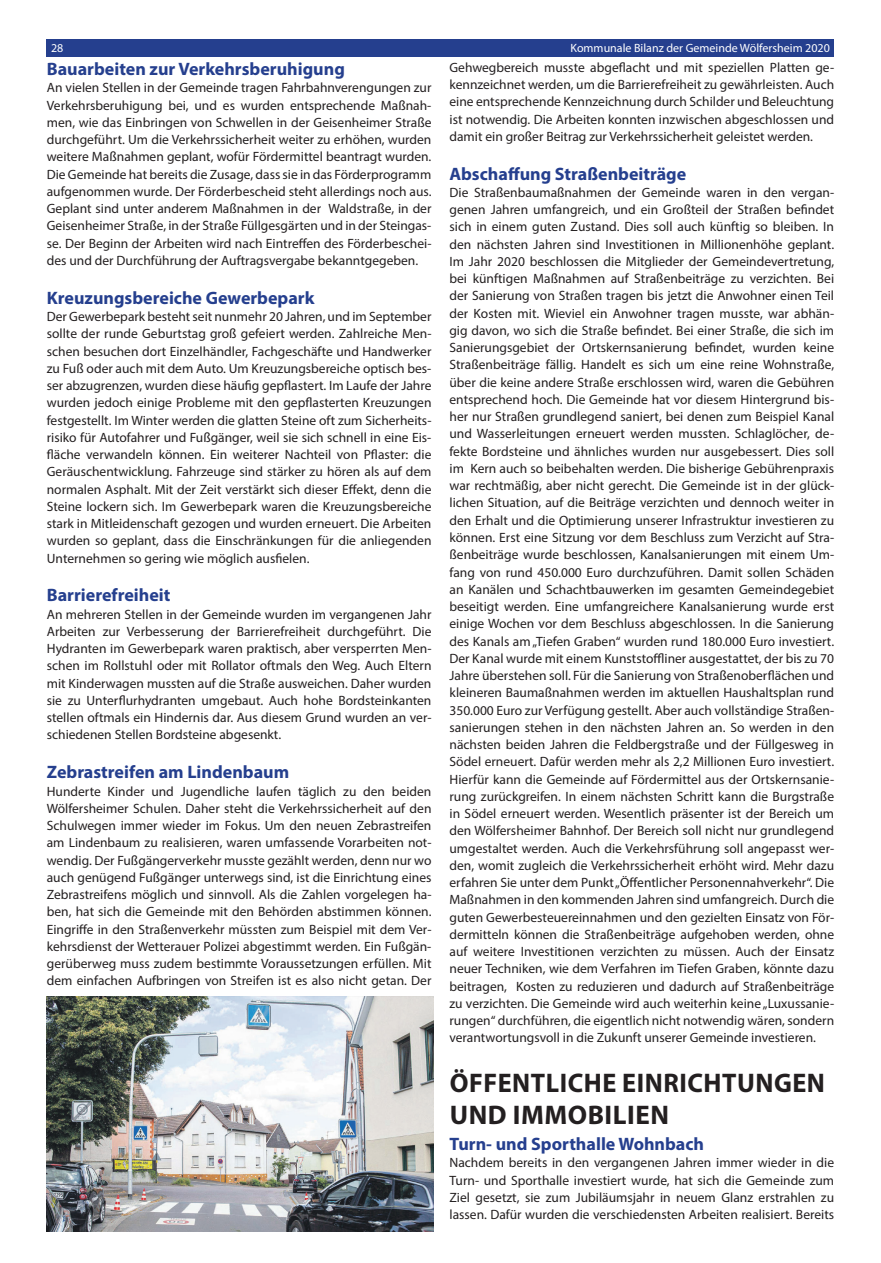
<style>
.page{position:relative;width:881px;height:1263px;background:#fff}
.page>*{position:absolute;margin:0;border:0;box-sizing:border-box;transform-origin:0 0}
.t1{font:700 27px/32.4px "Myriad Pro";letter-spacing:.02em;color:#231f20}
.t2{font:700 18px "Myriad Pro";color:#253f8e}
.t3{font:13.5px/17.2px "Myriad Pro";color:#231f20;text-align:justify}
.t4{font:12px "Myriad Pro";color:#fff}
</style>
<div class="page">
<div style="left:47px;top:39px;width:786px;height:17px;background:#253f8e"></div>
<img style="left:47px;top:996px;width:386px;height:235px">
<p class="t4" style="left:51px;top:41px;width:14px">28</p>
<p class="t4" style="left:570px;top:41px;width:261px">Kommunale Bilanz der Gemeinde Wölfersheim 2020</p>
<h2 class="t2" style="left:47px;top:57px;width:299px">Bauarbeiten zur Verkehrsberuhigung</h2>
<p class="t3" style="left:47px;top:79px;width:386px">An vielen Stellen in der Gemeinde tragen Fahrbahnverengungen zur Verkehrsberuhigung bei, und es wurden entsprechende Maßnah&shy;men, wie das Einbringen von Schwellen in der Geisenheimer Straße durchgeführt. Um die Verkehrssicherheit weiter zu erhöhen, wurden weitere Maßnahmen geplant, wofür Fördermittel beantragt wurden.<br>Die Gemeinde hat bereits die Zusage, dass sie in das Förderprogramm aufgenommen wurde. Der Förderbescheid steht allerdings noch aus.<br>Geplant sind unter anderem Maßnahmen in der Waldstraße, in der Geisenheimer Straße, in der Straße Füllgesgärten und in der Steingas&shy;se. Der Beginn der Arbeiten wird nach Eintreffen des Förderbeschei&shy;des und der Durchführung der Auftragsvergabe bekanntgegeben.</p>
<h2 class="t2" style="left:47px;top:286px;width:269px">Kreuzungsbereiche Gewerbepark</h2>
<p class="t3" style="left:47px;top:308px;width:386px">Der Gewerbepark besteht seit nunmehr 20 Jahren, und im September sollte der runde Geburtstag groß gefeiert werden. Zahlreiche Men&shy;schen besuchen dort Einzelhändler, Fachgeschäfte und Handwerker zu Fuß oder auch mit dem Auto. Um Kreuzungsbereiche optisch bes&shy;ser abzugrenzen, wurden diese häufig gepflastert. Im Laufe der Jahre wurden jedoch einige Probleme mit den gepflasterten Kreuzungen festgestellt. Im Winter werden die glatten Steine oft zum Sicherheits&shy;risiko für Autofahrer und Fußgänger, weil sie sich schnell in eine Eis&shy;fläche verwandeln können. Ein weiterer Nachteil von Pflaster: die Geräuschentwicklung. Fahrzeuge sind stärker zu hören als auf dem normalen Asphalt. Mit der Zeit verstärkt sich dieser Effekt, denn die Steine lockern sich. Im Gewerbepark waren die Kreuzungsbereiche stark in Mitleidenschaft gezogen und wurden erneuert. Die Arbeiten wurden so geplant, dass die Einschränkungen für die anliegenden Unternehmen so gering wie möglich ausfielen.</p>
<h2 class="t2" style="left:47px;top:584px;width:125px">Barrierefreiheit</h2>
<p class="t3" style="left:47px;top:605px;width:386px">An mehreren Stellen in der Gemeinde wurden im vergangenen Jahr Arbeiten zur Verbesserung der Barrierefreiheit durchgeführt. Die Hydranten im Gewerbepark waren praktisch, aber versperrten Men&shy;schen im Rollstuhl oder mit Rollator oftmals den Weg. Auch Eltern mit Kinderwagen mussten auf die Straße ausweichen. Daher wurden sie zu Unterflurhydranten umgebaut. Auch hohe Bordsteinkanten stellen oftmals ein Hindernis dar. Aus diesem Grund wurden an ver&shy;schiedenen Stellen Bordsteine abgesenkt.</p>
<h2 class="t2" style="left:47px;top:760px;width:244px">Zebrastreifen am Lindenbaum</h2>
<p class="t3" style="left:47px;top:782px;width:386px">Hunderte Kinder und Jugendliche laufen täglich zu den beiden Wölfersheimer Schulen. Daher steht die Verkehrssicherheit auf den Schulwegen immer wieder im Fokus. Um den neuen Zebrastreifen am Lindenbaum zu realisieren, waren umfassende Vorarbeiten not&shy;wendig. Der Fußgängerverkehr musste gezählt werden, denn nur wo auch genügend Fußgänger unterwegs sind, ist die Einrichtung eines Zebrastreifens möglich und sinnvoll. Als die Zahlen vorgelegen ha&shy;ben, hat sich die Gemeinde mit den Behörden abstimmen können.<br>Eingriffe in den Straßenverkehr müssten zum Beispiel mit dem Ver&shy;kehrsdienst der Wetterauer Polizei abgestimmt werden. Ein Fußgän&shy;gerüberweg muss zudem bestimmte Voraussetzungen erfüllen. Mit dem einfachen Aufbringen von Streifen ist es also nicht getan. Der</p>
<p class="t3" style="left:449px;top:58px;width:386px">Gehwegbereich musste abgeflacht und mit speziellen Platten ge&shy;kennzeichnet werden, um die Barrierefreiheit zu gewährleisten. Auch eine entsprechende Kennzeichnung durch Schilder und Beleuchtung ist notwendig. Die Arbeiten konnten inzwischen abgeschlossen und damit ein großer Beitrag zur Verkehrssicherheit geleistet werden.</p>
<h2 class="t2" style="left:449px;top:162px;width:238px">Abschaffung Straßenbeiträge</h2>
<p class="t3" style="left:449px;top:184px;width:386px">Die Straßenbaumaßnahmen der Gemeinde waren in den vergan&shy;genen Jahren umfangreich, und ein Großteil der Straßen befindet sich in einem guten Zustand. Dies soll auch künftig so bleiben. In den nächsten Jahren sind Investitionen in Millionenhöhe geplant.<br>Im Jahr 2020 beschlossen die Mitglieder der Gemeindevertretung, bei künftigen Maßnahmen auf Straßenbeiträge zu verzichten. Bei der Sanierung von Straßen tragen bis jetzt die Anwohner einen Teil der Kosten mit. Wieviel ein Anwohner tragen musste, war abhän&shy;gig davon, wo sich die Straße befindet. Bei einer Straße, die sich im Sanierungsgebiet der Ortskernsanierung befindet, wurden keine Straßenbeiträge fällig. Handelt es sich um eine reine Wohnstraße, über die keine andere Straße erschlossen wird, waren die Gebühren entsprechend hoch. Die Gemeinde hat vor diesem Hintergrund bis&shy;her nur Straßen grundlegend saniert, bei denen zum Beispiel Kanal und Wasserleitungen erneuert werden mussten. Schlaglöcher, de&shy;fekte Bordsteine und ähnliches wurden nur ausgebessert. Dies soll im Kern auch so beibehalten werden. Die bisherige Gebührenpraxis war rechtmäßig, aber nicht gerecht. Die Gemeinde ist in der glück&shy;lichen Situation, auf die Beiträge verzichten und dennoch weiter in den Erhalt und die Optimierung unserer Infrastruktur investieren zu können. Erst eine Sitzung vor dem Beschluss zum Verzicht auf Stra&shy;ßenbeiträge wurde beschlossen, Kanalsanierungen mit einem Um&shy;fang von rund 450.000 Euro durchzuführen. Damit sollen Schäden an Kanälen und Schachtbauwerken im gesamten Gemeindegebiet beseitigt werden. Eine umfangreichere Kanalsanierung wurde erst einige Wochen vor dem Beschluss abgeschlossen. In die Sanierung des Kanals am „Tiefen Graben“ wurden rund 180.000 Euro investiert.<br>Der Kanal wurde mit einem Kunststoffliner ausgestattet, der bis zu 70<br>Jahre überstehen soll. Für die Sanierung von Straßenoberflächen und kleineren Baumaßnahmen werden im aktuellen Haushaltsplan rund 350.000 Euro zur Verfügung gestellt. Aber auch vollständige Straßen&shy;sanierungen stehen in den nächsten Jahren an. So werden in den nächsten beiden Jahren die Feldbergstraße und der Füllgesweg in Södel erneuert. Dafür werden mehr als 2,2 Millionen Euro investiert.<br>Hierfür kann die Gemeinde auf Fördermittel aus der Ortskernsanie&shy;rung zurückgreifen. In einem nächsten Schritt kann die Burgstraße in Södel erneuert werden. Wesentlich präsenter ist der Bereich um den Wölfersheimer Bahnhof. Der Bereich soll nicht nur grundlegend umgestaltet werden. Auch die Verkehrsführung soll angepasst wer&shy;den, womit zugleich die Verkehrssicherheit erhöht wird. Mehr dazu erfahren Sie unter dem Punkt „Öffentlicher Personennahverkehr“. Die Maßnahmen in den kommenden Jahren sind umfangreich. Durch die guten Gewerbesteuereinnahmen und den gezielten Einsatz von För&shy;dermitteln können die Straßenbeiträge aufgehoben werden, ohne auf weitere Investitionen verzichten zu müssen. Auch der Einsatz neuer Techniken, wie dem Verfahren im Tiefen Graben, könnte dazu beitragen, Kosten zu reduzieren und dadurch auf Straßenbeiträge zu verzichten. Die Gemeinde wird auch weiterhin keine „Luxussanie&shy;rungen“ durchführen, die eigentlich nicht notwendig wären, sondern verantwortungsvoll in die Zukunft unserer Gemeinde investieren.</p>
<h1 class="t1" style="left:449px;top:1066px;width:376px">ÖFFENTLICHE EINRICHTUNGEN<br>UND IMMOBILIEN</h1>
<h2 class="t2" style="left:449px;top:1132px;width:256px">Turn- und Sporthalle Wohnbach</h2>
<p class="t3" style="left:449px;top:1154px;width:386px">Nachdem bereits in den vergangenen Jahren immer wieder in die Turn- und Sporthalle investiert wurde, hat sich die Gemeinde zum Ziel gesetzt, sie zum Jubiläumsjahr in neuem Glanz erstrahlen zu lassen. Dafür wurden die verschiedensten Arbeiten realisiert. Bereits</p>
</div>
